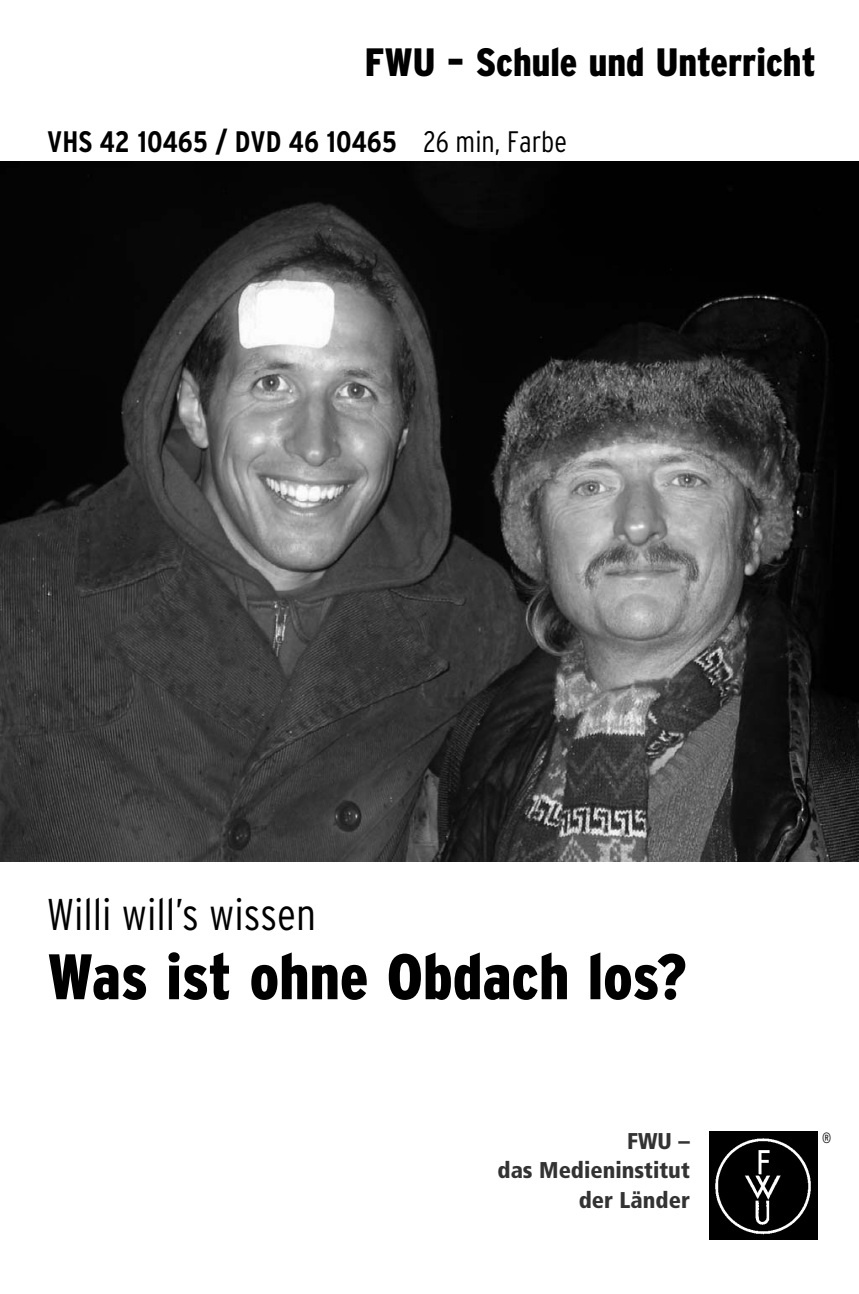
<style>
.page{position:relative;width:859px;height:1294px;background:#fff}
.page>*{position:absolute;margin:0;border:0;box-sizing:border-box;transform-origin:0 0}
.t1{font:900 condensed 64.23px "Interstate";color:#000}
.t2{font:300 condensed 44.45px "Interstate";color:#000}
.t3{font:900 condensed 39.55px "Interstate";color:#000}
.t4{font:700 condensed 29.57px "Interstate";color:#000}
.t5{font:900 condensed 22.75px/29.6px "Frutiger";color:#333;text-align:right}
.t6{font:300 condensed 14.88px "Interstate";color:#000}
.s1{font-weight:300}
</style>
<div class="page">
<img style="left:0;top:162px;width:858px;height:699px">
<img style="left:709px;top:1132px;width:108px;height:108px">
<h3 class="t3" style="left:365px;top:48px;width:452px">FWU – Schule und Unterricht</h3>
<p class="t4" style="left:47px;top:132px;width:521px">VHS 42 10465 / DVD 46 10465 <span class="s1">26 min, Farbe</span></p>
<h2 class="t2" style="left:47px;top:900px;width:270px">Willi will’s wissen</h2>
<h1 class="t1" style="left:47px;top:955px;width:640px">Was ist ohne Obdach los?</h1>
<p class="t5" style="left:627px;top:1128px;width:64px">FWU –</p>
<p class="t6" style="left:822px;top:1133px;width:11px">®</p>
<p class="t5" style="left:497px;top:1157px;width:194px">das Medieninstitut der Länder</p>
</div>
